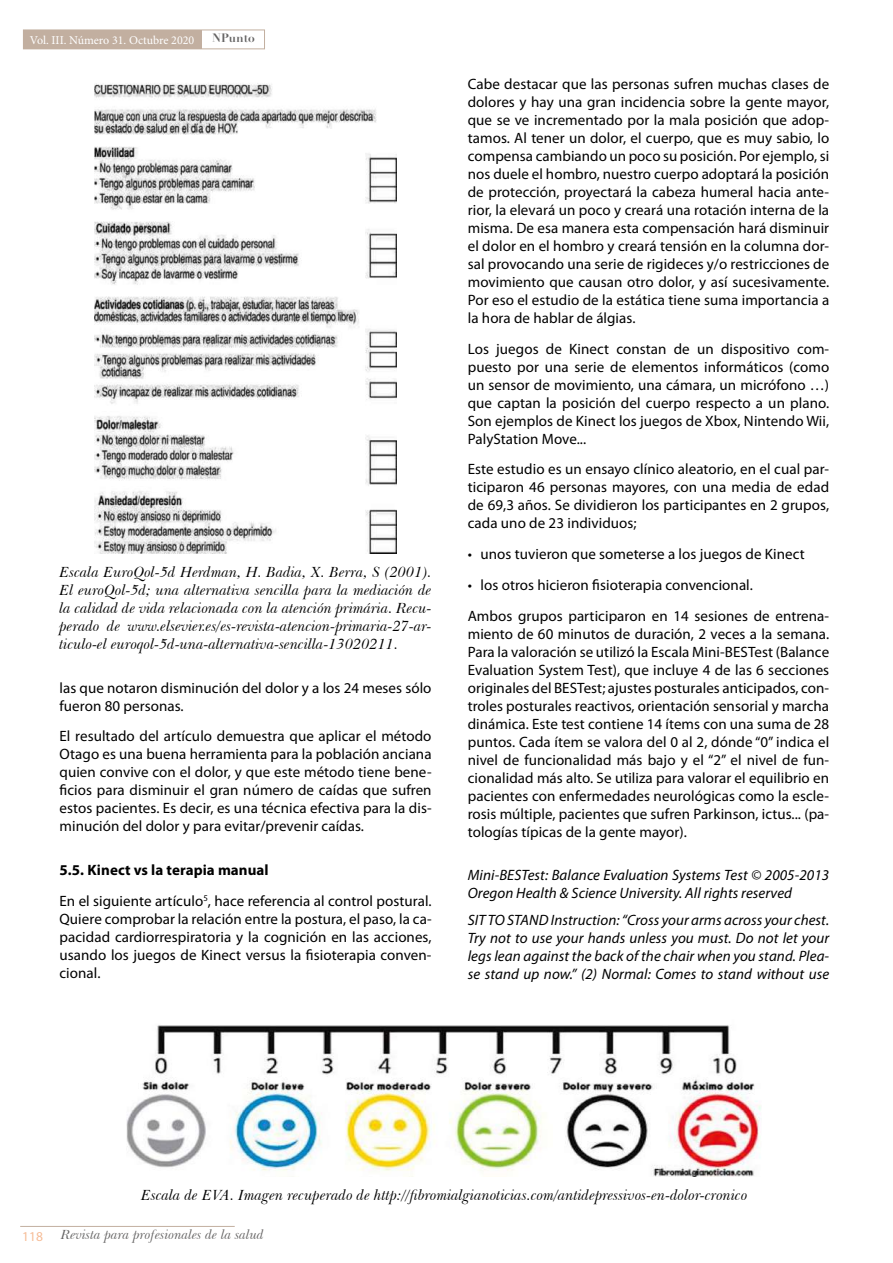
<style>
.page{position:relative;width:893px;height:1263px;background:#fff}
.page>*{position:absolute;margin:0;border:0;box-sizing:border-box;transform-origin:0 0}
.t1{font:15px/18px "Myriad Pro";letter-spacing:.005em;color:#000;text-align:justify}
.t2{font:italic 15px/18px "Baskerville BT";color:#000;text-align:justify}
.t3{font:italic 15px/18px "Myriad Pro";letter-spacing:.005em;color:#000}
.t4{font:italic 13.5px "Baskerville BT";color:#646363}
.t5{font:13.5px "Myriad Pro";color:#f6bc96}
.t6{font:12px "Minion Pro";color:#fff}
.t7{font:700 12px "Didot LH";color:#646363}
.s1{font-weight:700}
</style>
<div class="page">
<div style="left:23px;top:30px;width:242px;height:19px;border:1px solid #c2afa0"></div>
<div style="left:23px;top:30px;width:179px;height:19px;background:#c2afa0"></div>
<hr style="left:20px;top:1226px;width:215px;height:1px;background:#c2afa0">
<img style="left:94px;top:83px;width:303px;height:471px">
<img style="left:127px;top:1025px;width:634px;height:151px">
<p class="t6" style="left:30px;top:32px;width:166px">Vol. III. Número 31. Octubre 2020</p>
<p class="t7" style="left:212px;top:30px;width:44px">NPunto</p>
<p class="t2" style="left:60px;top:563px;width:374px">Escala EuroQol-5d Herdman, H. Badia, X. Berra, S (2001).<br>El euroQol-5d; una alternativa sencilla para la mediación de la calidad de vida relacionada con la atención primária. Recu&shy;perado de www.elsevier.es/es-revista-atencion-primaria-27-ar&shy;ticulo-el euroqol-5d-una-alternativa-sencilla-13020211.</p>
<p class="t1" style="left:60px;top:678px;width:373px">las que notaron disminución del dolor y a los 24 meses sólo fueron 80 personas.</p>
<p class="t1" style="left:60px;top:727px;width:374px">El resultado del artículo demuestra que aplicar el método Otago es una buena herramienta para la población anciana quien convive con el dolor, y que este método tiene bene&shy;ficios para disminuir el gran número de caídas que sufren estos pacientes. Es decir, es una técnica efectiva para la dis&shy;minución del dolor y para evitar/prevenir caídas.</p>
<p class="t1" style="left:60px;top:854px;width:374px;line-height:30.8px"><span class="s1">5.5. Kinect vs la terapia manual<br></span>En el siguiente artículo<sup>5</sup>, hace referencia al control postural.</p>
<p class="t1" style="left:60px;top:909px;width:374px">Quiere comprobar la relación entre la postura, el paso, la ca&shy;pacidad cardiorrespiratoria y la cognición en las acciones, usando los juegos de Kinect versus la fisioterapia conven&shy;cional.</p>
<p class="t1" style="left:468px;top:75px;width:363px">Cabe destacar que las personas sufren muchas clases de dolores y hay una gran incidencia sobre la gente mayor, que se ve incrementado por la mala posición que adop&shy;tamos. Al tener un dolor, el cuerpo, que es muy sabio, lo compensa cambiando un poco su posición. Por ejemplo, si nos duele el hombro, nuestro cuerpo adoptará la posición de protección, proyectará la cabeza humeral hacia ante&shy;rior, la elevará un poco y creará una rotación interna de la misma. De esa manera esta compensación hará disminuir el dolor en el hombro y creará tensión en la columna dor&shy;sal provocando una serie de rigideces y/o restricciones de movimiento que causan otro dolor, y así sucesivamente.<br>Por eso el estudio de la estática tiene suma importancia a la hora de hablar de álgias.</p>
<p class="t1" style="left:468px;top:339px;width:363px">Los juegos de Kinect constan de un dispositivo com&shy;puesto por una serie de elementos informáticos (como un sensor de movimiento, una cámara, un micrófono …) que captan la posición del cuerpo respecto a un plano.<br>Son ejemplos de Kinect los juegos de Xbox, Nintendo Wii, PalyStation Move...</p>
<p class="t1" style="left:468px;top:460px;width:363px">Este estudio es un ensayo clínico aleatorio, en el cual par&shy;ticiparon 46 personas mayores, con una media de edad de 69,3 años. Se dividieron los participantes en 2 grupos, cada uno de 23 individuos;</p>
<p class="t1" style="left:468px;top:545px;width:339px">• unos tuvieron que someterse a los juegos de Kinect</p>
<p class="t1" style="left:468px;top:569px;width:363px;line-height:30.8px">• los otros hicieron fisioterapia convencional.<br>Ambos grupos participaron en 14 sesiones de entrena-</p>
<p class="t1" style="left:468px;top:624px;width:363px">miento de 60 minutos de duración, 2 veces a la semana.<br>Para la valoración se utilizó la Escala Mini-BESTest (Balance Evaluation System Test), que incluye 4 de las 6 secciones originales del BESTest; ajustes posturales anticipados, con&shy;troles posturales reactivos, orientación sensorial y marcha dinámica. Este test contiene 14 ítems con una suma de 28 puntos. Cada ítem se valora del 0 al 2, dónde “0” indica el nivel de funcionalidad más bajo y el “2” el nivel de fun&shy;cionalidad más alto. Se utiliza para valorar el equilibrio en pacientes con enfermedades neurológicas como la escle&shy;rosis múltiple, pacientes que sufren Parkinson, ictus... (pa&shy;tologías típicas de la gente mayor).</p>
<p class="t3" style="left:468px;top:866px;width:363px">Mini-BESTest: Balance Evaluation Systems Test © 2005-2013<br>Oregon Health &amp; Science University. All rights reserved</p>
<p class="t3" style="left:468px;top:910px;width:363px;text-align:justify">SIT TO STAND Instruction: “Cross your arms across your chest.<br>Try not to use your hands unless you must. Do not let your legs lean against the back of the chair when you stand. Plea&shy;se stand up now.” (2) Normal: Comes to stand without use</p>
<p class="t2" style="left:141px;top:1186px;width:608px">Escala de EVA. Imagen recuperado de http://fibromialgianoticias.com/antidepressivos-en-dolor-cronico</p>
<p class="t5" style="left:22px;top:1228px;width:22px">118</p>
<p class="t4" style="left:61px;top:1227px;width:205px">Revista para profesionales de la salud</p>
</div>
